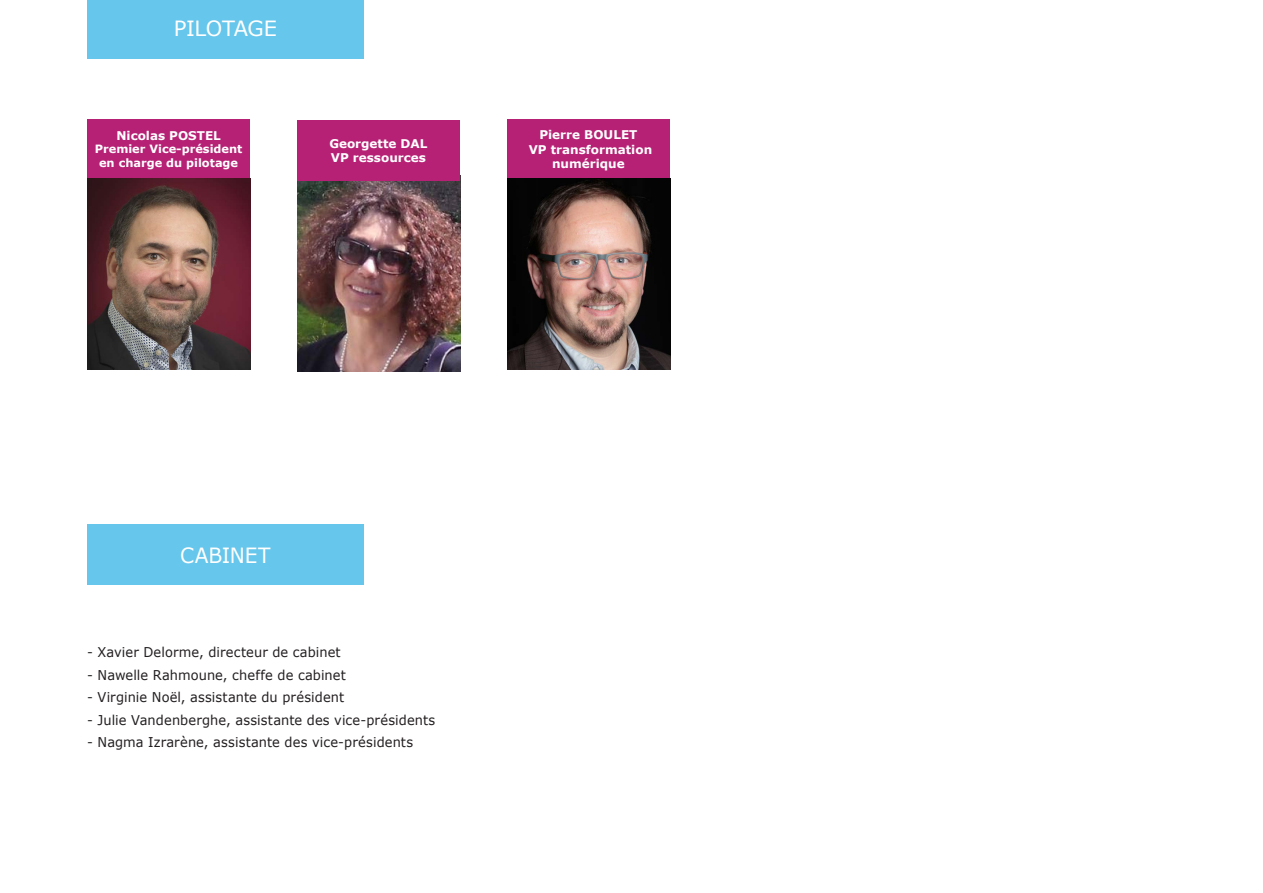
<style>
.page{position:relative;width:1263px;height:893px;background:#fff}
.page>*{position:absolute;margin:0;border:0;box-sizing:border-box;transform-origin:0 0}
.t1{font:21px "Verdana";letter-spacing:-.015em;color:#fff}
.t2{font:21px "Verdana";letter-spacing:-.015em;color:#fff;scale:.96 1}
.t3{font:13.5px "Verdana";letter-spacing:.005em;color:#231f20;scale:.96 1}
.t4{font:700 12px/14.4px "Verdana";color:#fff;text-align:center}
.t5{font:700 11.4px/13.6px "Verdana";color:#fff;text-align:center}
</style>
<div class="page">
<div style="left:507px;top:119px;width:163px;height:60px;background:#b62175"></div>
<img style="left:507px;top:179px;width:163px;height:191px">
<div style="left:87px;top:0;width:277px;height:59px;background:#66c6eb"></div>
<img style="left:297px;top:181px;width:163px;height:190px">
<div style="left:297px;top:120px;width:163px;height:61px;background:#b62175"></div>
<div style="left:87px;top:119px;width:163px;height:60px;background:#b62175"></div>
<img style="left:87px;top:179px;width:163px;height:191px">
<div style="left:87px;top:524px;width:277px;height:61px;background:#66c6eb"></div>
<h1 class="t1" style="left:174px;top:14px;width:105px">PILOTAGE</h1>
<p class="t4" style="left:116px;top:128px;width:106px">Nicolas POSTEL</p>
<p class="t5" style="left:95px;top:142px;width:149px">Premier Vice-président en charge du pilotage</p>
<p class="t4" style="left:329px;top:136px;width:100px;text-align:left">Georgette DAL<br>VP ressources</p>
<p class="t4" style="left:529px;top:128px;width:125px">Pierre BOULET<br>VP transformation numérique</p>
<h1 class="t2" style="left:180px;top:541px;width:96px">CABINET</h1>
<p class="t3" style="left:87px;top:643px;width:266px">- Xavier Delorme, directeur de cabinet</p>
<p class="t3" style="left:87px;top:666px;width:271px">- Nawelle Rahmoune, cheffe de cabinet</p>
<p class="t3" style="left:87px;top:688px;width:269px">- Virginie Noël, assistante du président</p>
<p class="t3" style="left:87px;top:711px;width:364px">- Julie Vandenberghe, assistante des vice-présidents</p>
<p class="t3" style="left:87px;top:733px;width:341px">- Nagma Izrarène, assistante des vice-présidents</p>
</div>
